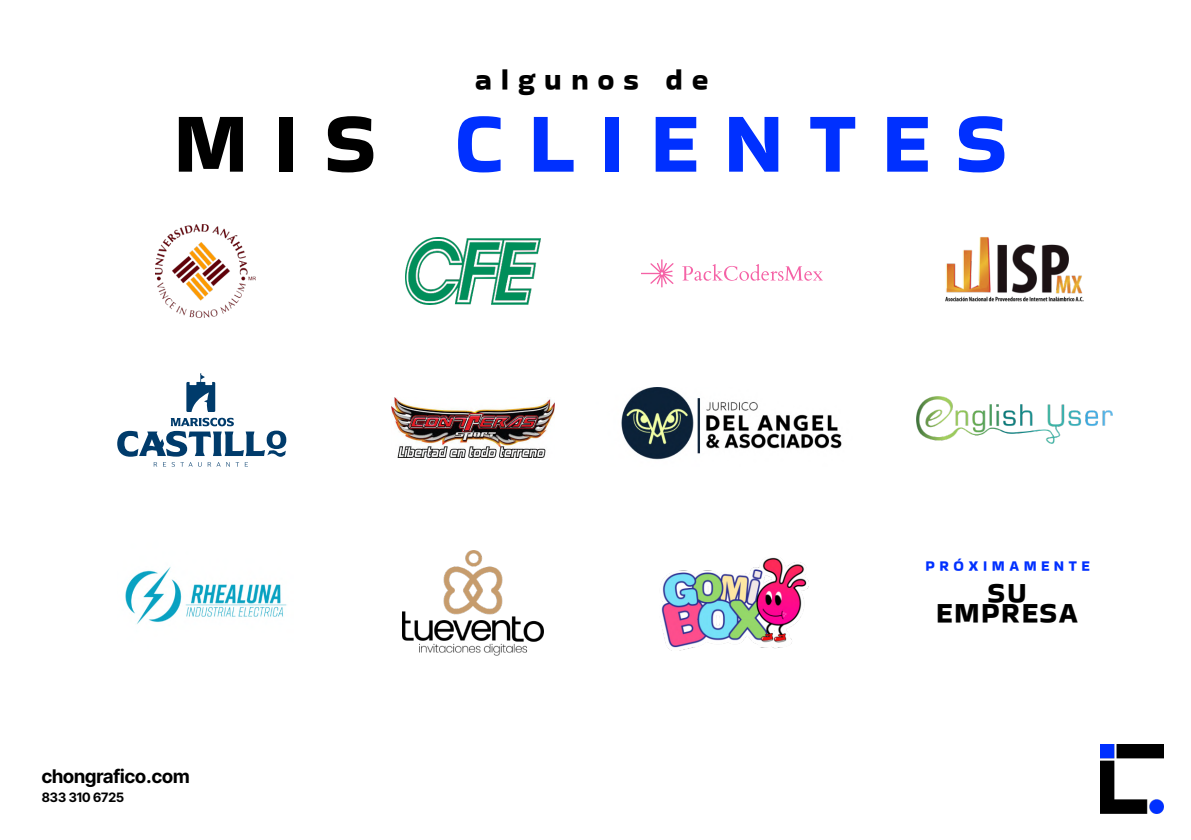
<style>
.page{position:relative;width:1191px;height:840px;background:#fff}
.page>*{position:absolute;margin:0;border:0;box-sizing:border-box;transform-origin:0 0}
.t1{font:86.4px "Bakbak One";letter-spacing:.3em;color:#0030ff}
.t2{font:30px "Bakbak One";letter-spacing:.3em;color:#000}
.t3{font:29.6px/20.8px "Bakbak One";letter-spacing:.05em;color:#000;text-align:center}
.t4{font:700 18.8px "Inter Tight";color:#000}
.t5{font:15px "Bakbak One";letter-spacing:.3em;color:#0030ff}
.t6{font:700 13px "Inter Tight";color:#000}
.s1{color:#000}
</style>
<div class="page">
<img style="left:1100px;top:744px;width:63px;height:69px">
<img style="left:403px;top:550px;width:140px;height:106px">
<img style="left:621px;top:387px;width:221px;height:73px">
<img style="left:155px;top:224px;width:100px;height:93px">
<img style="left:406px;top:237px;width:134px;height:67px">
<img style="left:391px;top:397px;width:164px;height:60px">
<svg style="left:641px;top:259px;width:32px;height:28px"></svg>
<svg style="left:682px;top:264px;width:141px;height:17px"></svg>
<img style="left:661px;top:557px;width:148px;height:93px">
<img style="left:125px;top:566px;width:162px;height:58px">
<svg style="left:117px;top:373px;width:169px;height:93px"></svg>
<img style="left:945px;top:237px;width:139px;height:65px">
<img style="left:916px;top:396px;width:196px;height:47px">
<h2 class="t2" style="left:475px;top:58px;width:235px">algunos de</h2>
<h1 class="t1" style="left:173px;top:82px;width:836px"><span class="s1">MIS</span> CLIENTES</h1>
<p class="t4" style="left:42px;top:764px;width:149px">chongrafico.com</p>
<p class="t6" style="left:42px;top:788px;width:84px">833 310 6725</p>
<p class="t5" style="left:925px;top:555px;width:166px">PRÓXIMAMENTE</p>
<h3 class="t3" style="left:936px;top:581px;width:143px">SU<br>EMPRESA</h3>
</div>
